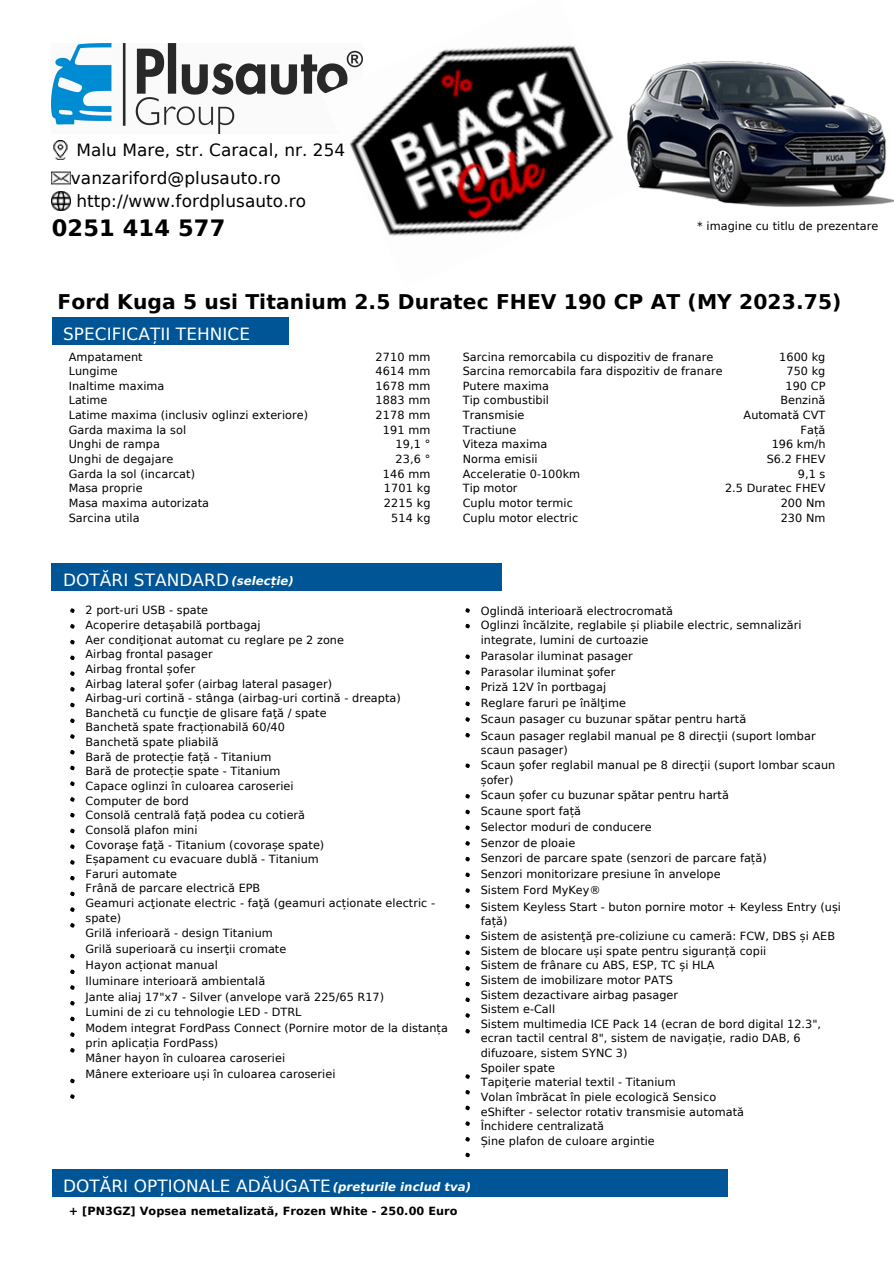
<style>
.page{position:relative;width:894px;height:1264px;background:#fff}
.page>*{position:absolute;margin:0;border:0;box-sizing:border-box;transform-origin:0 0}
.t1{font:700 22.5px "DejaVu Sans";letter-spacing:.005em;color:#000}
.t2{font:700 20.25px "DejaVu Sans";letter-spacing:.005em;color:#000}
.t3{font:16.8px/28.2px "DejaVu Sans";letter-spacing:.005em;color:#000}
.t4{font:16.8px "DejaVu Sans";letter-spacing:.005em;color:#fff}
.t5{font:italic 700 11.7px "DejaVu Sans";color:#fff}
.t6{font:11.25px/14.7px "DejaVu Sans";letter-spacing:.005em;color:#000}
.t7{font:700 11.25px "DejaVu Sans";letter-spacing:.005em;color:#000}
</style>
<div class="page">
<div style="left:52px;top:1169px;width:675px;height:27px;background:#005596"></div>
<div style="left:52px;top:564px;width:450px;height:27px;background:#005596"></div>
<div style="left:52px;top:317px;width:236px;height:27px;background:#005596"></div>
<img style="left:52px;top:44px;width:269px;height:90px">
<img style="left:53px;top:141px;width:15px;height:19px">
<img style="left:52px;top:171px;width:19px;height:14px">
<img style="left:52px;top:191px;width:19px;height:19px">
<img style="left:640px;top:61px;width:253px;height:146px">
<svg style="left:70px;top:608px;width:5px;height:5px"></svg>
<svg style="left:70px;top:624px;width:5px;height:5px"></svg>
<svg style="left:70px;top:639px;width:5px;height:6px"></svg>
<svg style="left:70px;top:655px;width:5px;height:5px"></svg>
<svg style="left:70px;top:671px;width:5px;height:5px"></svg>
<svg style="left:70px;top:687px;width:5px;height:5px"></svg>
<svg style="left:70px;top:702px;width:5px;height:6px"></svg>
<svg style="left:70px;top:718px;width:5px;height:5px"></svg>
<svg style="left:70px;top:734px;width:5px;height:5px"></svg>
<svg style="left:70px;top:750px;width:5px;height:5px"></svg>
<svg style="left:70px;top:765px;width:5px;height:5px"></svg>
<svg style="left:70px;top:781px;width:5px;height:5px"></svg>
<svg style="left:70px;top:797px;width:5px;height:5px"></svg>
<svg style="left:70px;top:813px;width:5px;height:5px"></svg>
<svg style="left:70px;top:828px;width:5px;height:5px"></svg>
<svg style="left:70px;top:844px;width:5px;height:5px"></svg>
<svg style="left:70px;top:860px;width:5px;height:5px"></svg>
<svg style="left:70px;top:876px;width:5px;height:5px"></svg>
<svg style="left:70px;top:891px;width:5px;height:5px"></svg>
<svg style="left:70px;top:907px;width:5px;height:5px"></svg>
<svg style="left:70px;top:923px;width:5px;height:5px"></svg>
<svg style="left:70px;top:953px;width:5px;height:5px"></svg>
<svg style="left:70px;top:969px;width:5px;height:5px"></svg>
<svg style="left:70px;top:985px;width:5px;height:5px"></svg>
<svg style="left:70px;top:1001px;width:5px;height:5px"></svg>
<svg style="left:70px;top:1016px;width:5px;height:5px"></svg>
<svg style="left:70px;top:1032px;width:5px;height:5px"></svg>
<svg style="left:70px;top:1048px;width:5px;height:5px"></svg>
<svg style="left:70px;top:1078px;width:5px;height:5px"></svg>
<svg style="left:70px;top:1094px;width:5px;height:5px"></svg>
<svg style="left:465px;top:608px;width:5px;height:5px"></svg>
<svg style="left:465px;top:623px;width:5px;height:6px"></svg>
<svg style="left:465px;top:654px;width:5px;height:5px"></svg>
<svg style="left:465px;top:670px;width:5px;height:5px"></svg>
<svg style="left:465px;top:685px;width:5px;height:6px"></svg>
<svg style="left:465px;top:701px;width:5px;height:5px"></svg>
<svg style="left:465px;top:717px;width:5px;height:5px"></svg>
<svg style="left:465px;top:733px;width:5px;height:5px"></svg>
<svg style="left:465px;top:763px;width:5px;height:5px"></svg>
<svg style="left:465px;top:794px;width:5px;height:5px"></svg>
<svg style="left:465px;top:809px;width:5px;height:5px"></svg>
<svg style="left:465px;top:825px;width:5px;height:5px"></svg>
<svg style="left:465px;top:841px;width:5px;height:5px"></svg>
<svg style="left:465px;top:857px;width:5px;height:5px"></svg>
<svg style="left:465px;top:872px;width:5px;height:5px"></svg>
<svg style="left:465px;top:888px;width:5px;height:5px"></svg>
<svg style="left:465px;top:904px;width:5px;height:5px"></svg>
<svg style="left:465px;top:934px;width:5px;height:5px"></svg>
<svg style="left:465px;top:950px;width:5px;height:5px"></svg>
<svg style="left:465px;top:966px;width:5px;height:5px"></svg>
<svg style="left:465px;top:981px;width:5px;height:5px"></svg>
<svg style="left:465px;top:997px;width:5px;height:5px"></svg>
<svg style="left:465px;top:1013px;width:5px;height:5px"></svg>
<svg style="left:465px;top:1029px;width:5px;height:5px"></svg>
<svg style="left:465px;top:1074px;width:5px;height:5px"></svg>
<svg style="left:465px;top:1090px;width:5px;height:5px"></svg>
<svg style="left:465px;top:1105px;width:5px;height:5px"></svg>
<svg style="left:465px;top:1121px;width:5px;height:5px"></svg>
<svg style="left:465px;top:1137px;width:5px;height:5px"></svg>
<svg style="left:465px;top:1152px;width:5px;height:5px"></svg>
<img style="left:321px;top:45px;width:319px;height:191px">
<p class="t3" style="left:71px;top:136px;width:276px;text-indent:5px">Malu Mare, str. Caracal, nr. 254 vanzariford@plusauto.ro</p>
<p class="t3" style="left:76px;top:187px;width:231px">http://www.fordplusauto.ro</p>
<h3 class="t1" style="left:52px;top:215px;width:175px">0251 414 577</h3>
<p class="t6" style="left:697px;top:219px;width:182px">* imagine cu titlu de prezentare</p>
<p class="t2" style="left:57px;top:290px;width:785px">Ford Kuga 5 usi Titanium 2.5 Duratec FHEV 190 CP AT (MY 2023.75)</p>
<h1 class="t4" style="left:63px;top:324px;width:188px">SPECIFICAȚII TEHNICE</h1>
<p class="t6" style="left:69px;top:349px;width:241px">Ampatament<br>Lungime<br>Inaltime maxima<br>Latime<br>Latime maxima (inclusiv oglinzi exteriore)<br>Garda maxima la sol<br>Unghi de rampa<br>Unghi de degajare<br>Garda la sol (incarcat)<br>Masa proprie<br>Masa maxima autorizata<br>Sarcina utila</p>
<p class="t6" style="left:375px;top:349px;width:56px;text-align:right">2710 mm<br>4614 mm<br>1678 mm<br>1883 mm<br>2178 mm<br>191 mm<br>19,1 °<br>23,6 °<br>146 mm<br>1701 kg<br>2215 kg<br>514 kg</p>
<p class="t6" style="left:462px;top:349px;width:252px">Sarcina remorcabila cu dispozitiv de franare</p>
<h5 class="t6" style="left:462px;top:364px;width:261px">Sarcina remorcabila fara dispozitiv de franare</h5>
<h3 class="t6" style="left:462px;top:378px;width:88px">Putere maxima</h3>
<p class="t6" style="left:462px;top:393px;width:88px">Tip combustibil</p>
<p class="t6" style="left:462px;top:408px;width:63px">Transmisie</p>
<p class="t6" style="left:462px;top:422px;width:55px">Tractiune</p>
<p class="t6" style="left:462px;top:437px;width:86px">Viteza maxima</p>
<p class="t6" style="left:462px;top:452px;width:76px">Norma emisii</p>
<p class="t6" style="left:462px;top:466px;width:119px">Acceleratie 0-100km</p>
<p class="t6" style="left:462px;top:481px;width:56px">Tip motor</p>
<p class="t6" style="left:462px;top:495px;width:112px">Cuplu motor termic</p>
<p class="t6" style="left:462px;top:510px;width:117px">Cuplu motor electric</p>
<p class="t6" style="left:724px;top:349px;width:102px;text-align:right">1600 kg<br>750 kg<br>190 CP<br>Benzină<br>Automată CVT<br>Față<br>196 km/h<br>S6.2 FHEV<br>9,1 s<br>2.5 Duratec FHEV<br>200 Nm<br>230 Nm</p>
<p class="t4" style="left:63px;top:570px;width:167px">DOTĂRI STANDARD</p>
<p class="t5" style="left:231px;top:574px;width:64px">(selecție)</p>
<p class="t6" style="left:86px;top:603px;width:351px">2 port-uri USB - spate<br>Acoperire detașabilă portbagaj<br>Aer condiţionat automat cu reglare pe 2 zone<br>Airbag frontal pasager<br>Airbag frontal șofer<br>Airbag lateral şofer (airbag lateral pasager)<br>Airbag-uri cortină - stânga (airbag-uri cortină - dreapta)<br>Banchetă cu funcţie de glisare faţă / spate<br>Banchetă spate fracționabilă 60/40<br>Banchetă spate pliabilă<br>Bară de protecție față - Titanium<br>Bară de protecție spate - Titanium<br>Capace oglinzi în culoarea caroseriei<br>Computer de bord<br>Consolă centrală față podea cu cotieră<br>Consolă plafon mini<br>Covoraşe faţă - Titanium (covorașe spate)<br>Eșapament cu evacuare dublă - Titanium<br>Faruri automate<br>Frână de parcare electrică EPB<br>Geamuri acţionate electric - faţă (geamuri acționate electric - spate)</p>
<p class="t6" style="left:86px;top:926px;width:189px">Grilă inferioară - design Titanium</p>
<p class="t6" style="left:86px;top:942px;width:202px">Grilă superioară cu inserţii cromate</p>
<p class="t6" style="left:86px;top:957px;width:134px">Hayon acționat manual</p>
<p class="t6" style="left:86px;top:973px;width:181px">Iluminare interioară ambientală</p>
<p class="t6" style="left:86px;top:989px;width:300px">Jante aliaj 17"x7 - Silver (anvelope vară 225/65 R17)</p>
<p class="t6" style="left:86px;top:1005px;width:217px">Lumini de zi cu tehnologie LED - DTRL</p>
<p class="t6" style="left:86px;top:1020px;width:364px">Modem integrat FordPass Connect (Pornire motor de la distanța</p>
<p class="t6" style="left:86px;top:1035px;width:134px">prin aplicația FordPass)</p>
<p class="t6" style="left:86px;top:1051px;width:201px">Mâner hayon în culoarea caroseriei</p>
<p class="t6" style="left:86px;top:1066px;width:251px">Mânere exterioare uși în culoarea caroseriei</p>
<p class="t6" style="left:480px;top:603px;width:322px">Oglindă interioară electrocromată<br>Oglinzi încălzite, reglabile și pliabile electric, semnalizări integrate, lumini de curtoazie</p>
<p class="t6" style="left:480px;top:648px;width:153px">Parasolar iluminat pasager</p>
<p class="t6" style="left:480px;top:664px;width:136px">Parasolar iluminat şofer</p>
<p class="t6" style="left:480px;top:680px;width:127px">Priză 12V în portbagaj</p>
<p class="t6" style="left:480px;top:695px;width:147px">Reglare faruri pe înălţime</p>
<p class="t6" style="left:480px;top:711px;width:267px">Scaun pasager cu buzunar spătar pentru hartă</p>
<p class="t6" style="left:480px;top:728px;width:356px">Scaun pasager reglabil manual pe 8 direcţii (suport lombar scaun pasager)<br>Scaun şofer reglabil manual pe 8 direcţii (suport lombar scaun șofer)</p>
<p class="t6" style="left:480px;top:788px;width:249px">Scaun șofer cu buzunar spătar pentru hartă</p>
<p class="t6" style="left:480px;top:803px;width:102px">Scaune sport față</p>
<p class="t6" style="left:480px;top:819px;width:172px">Selector moduri de conducere</p>
<p class="t6" style="left:480px;top:835px;width:96px">Senzor de ploaie</p>
<p class="t6" style="left:480px;top:851px;width:287px">Senzori de parcare spate (senzori de parcare față)</p>
<p class="t6" style="left:480px;top:866px;width:241px">Senzori monitorizare presiune în anvelope</p>
<p class="t6" style="left:480px;top:882px;width:122px">Sistem Ford MyKey®</p>
<p class="t6" style="left:480px;top:899px;width:362px">Sistem Keyless Start - buton pornire motor + Keyless Entry (uși față)<br>Sistem de asistenţă pre-coliziune cu cameră: FCW, DBS și AEB Sistem de blocare uși spate pentru siguranță copii<br>Sistem de frânare cu ABS, ESP, TC și HLA<br>Sistem de imobilizare motor PATS<br>Sistem dezactivare airbag pasager<br>Sistem e-Call<br>Sistem multimedia ICE Pack 14 (ecran de bord digital 12.3", ecran tactil central 8", sistem de navigație, radio DAB, 6 difuzoare, sistem SYNC 3)<br>Spoiler spate<br>Tapiţerie material textil - Titanium<br>Volan îmbrăcat în piele ecologică Sensico<br>eShifter - selector rotativ transmisie automată<br>Închidere centralizată<br>Șine plafon de culoare argintie</p>
<h2 class="t4" style="left:63px;top:1176px;width:269px">DOTĂRI OPȚIONALE ADĂUGATE</h2>
<p class="t5" style="left:333px;top:1179px;width:140px">(prețurile includ tva)</p>
<p class="t7" style="left:69px;top:1204px;width:390px">+ [PN3GZ] Vopsea nemetalizată, Frozen White - 250.00 Euro</p>
</div>
